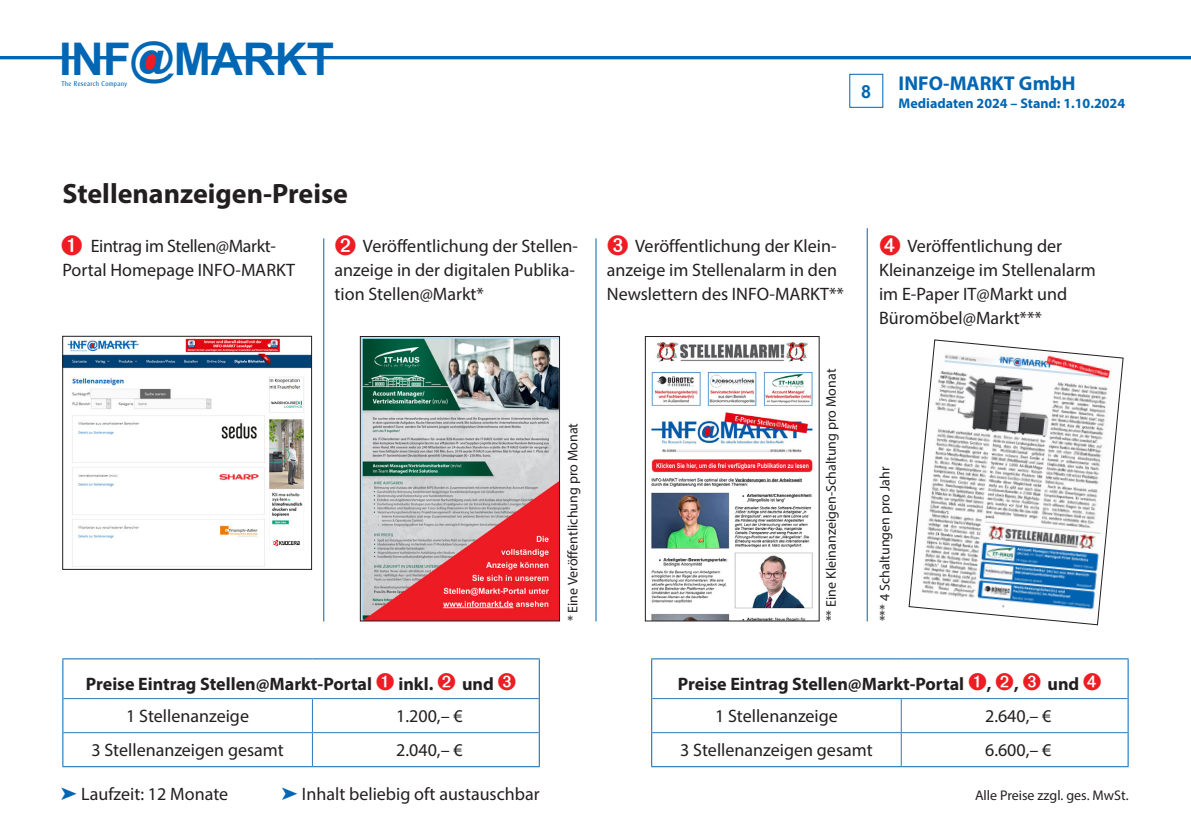
<style>
.page{position:relative;width:1191px;height:840px;background:#fff}
.page>*{position:absolute;margin:0;border:0;box-sizing:border-box;transform-origin:0 0}
.t1{font:700 45.2px "Arial";letter-spacing:-.005em;color:#0166b3}
.t2{font:700 28px "Myriad Pro";color:#231f20}
.t3{font:700 20px "Myriad Pro";color:#0166b3}
.t4{font:18px/24px "Myriad Pro";color:#231f20}
.t5{font:700 18px/32.4px "Myriad Pro";color:#231f20}
.t6{font:700 18px "Arial";color:#0166b3}
.t7{font:14px "Myriad Pro";color:#231f20}
.t8{font:700 14px "Myriad Pro";color:#0166b3}
.t9{font:6.8px "Cleargothic";letter-spacing:.06em;color:#0166b3;scale:.9 1}
.s1{font-size:45px}
.s2{color:#ee1d23}
.s3{font-weight:400}
.s4{color:#0166b3}
</style>
<div class="page">
<div style="left:849px;top:74px;width:34px;height:34px;border:1px solid #0166b3"></div>
<hr style="left:0;top:56px;width:77px;height:3px;background:#0166b3">
<hr style="left:205px;top:56px;width:15px;height:3px;background:#0166b3">
<hr style="left:96px;top:56px;width:16px;height:3px;background:#0166b3">
<hr style="left:232px;top:56px;width:18px;height:3px;background:#0166b3">
<hr style="left:264px;top:56px;width:18px;height:3px;background:#0166b3">
<hr style="left:293px;top:56px;width:898px;height:3px;background:#0166b3">
<svg style="left:141px;top:52px;width:18px;height:21px"></svg>
<img style="left:362px;top:338px;width:196px;height:281px">
<div style="left:360px;top:336px;width:200px;height:285px;border:1px solid #231f20"></div>
<img style="left:651px;top:342px;width:162px;height:277px">
<div style="left:645px;top:336px;width:174px;height:285px;border:1px solid #231f20"></div>
<hr style="left:323px;top:238px;width:1px;height:383px;background:#0166b3">
<hr style="left:866px;top:228px;width:1px;height:393px;background:#0166b3">
<hr style="left:595px;top:238px;width:1px;height:383px;background:#0166b3">
<svg style="left:908px;top:339px;width:216px;height:286px"></svg>
<svg style="left:652px;top:659px;width:475px;height:106px"></svg>
<hr style="left:652px;top:697px;width:249px;height:1px;background:#2b79be">
<hr style="left:901px;top:697px;width:226px;height:1px;background:#2b79be">
<hr style="left:900px;top:698px;width:1px;height:33px;background:#2b79be">
<hr style="left:652px;top:731px;width:249px;height:1px;background:#2b79be">
<hr style="left:901px;top:731px;width:226px;height:1px;background:#2b79be">
<hr style="left:900px;top:732px;width:1px;height:33px;background:#2b79be">
<hr style="left:651px;top:658px;width:250px;height:1px;background:#0166b3">
<hr style="left:651px;top:659px;width:1px;height:39px;background:#0166b3">
<hr style="left:901px;top:658px;width:227px;height:1px;background:#0166b3">
<hr style="left:1127px;top:659px;width:1px;height:39px;background:#0166b3">
<hr style="left:651px;top:698px;width:1px;height:34px;background:#0166b3">
<hr style="left:1127px;top:698px;width:1px;height:34px;background:#0166b3">
<hr style="left:651px;top:732px;width:1px;height:33px;background:#0166b3">
<hr style="left:1127px;top:732px;width:1px;height:33px;background:#0166b3">
<hr style="left:651px;top:765px;width:250px;height:1px;background:#0166b3">
<hr style="left:901px;top:765px;width:227px;height:1px;background:#0166b3">
<svg style="left:63px;top:659px;width:476px;height:106px"></svg>
<hr style="left:63px;top:697px;width:249px;height:1px;background:#2b79be">
<hr style="left:312px;top:697px;width:227px;height:1px;background:#2b79be">
<hr style="left:312px;top:698px;width:1px;height:33px;background:#2b79be">
<hr style="left:63px;top:731px;width:249px;height:1px;background:#2b79be">
<hr style="left:312px;top:731px;width:227px;height:1px;background:#2b79be">
<hr style="left:312px;top:732px;width:1px;height:33px;background:#2b79be">
<hr style="left:62px;top:658px;width:250px;height:1px;background:#0166b3">
<hr style="left:62px;top:659px;width:1px;height:39px;background:#0166b3">
<hr style="left:312px;top:658px;width:228px;height:1px;background:#0166b3">
<hr style="left:539px;top:659px;width:1px;height:39px;background:#0166b3">
<hr style="left:62px;top:698px;width:1px;height:34px;background:#0166b3">
<hr style="left:539px;top:698px;width:1px;height:34px;background:#0166b3">
<hr style="left:62px;top:732px;width:1px;height:33px;background:#0166b3">
<hr style="left:539px;top:732px;width:1px;height:33px;background:#0166b3">
<hr style="left:62px;top:765px;width:250px;height:1px;background:#0166b3">
<hr style="left:312px;top:765px;width:228px;height:1px;background:#0166b3">
<img style="left:64px;top:338px;width:246px;height:229px">
<div style="left:62px;top:336px;width:250px;height:233px;border:1px solid #231f20"></div>
<div style="left:291px;top:338px;width:17px;height:16px;background:#fff"></div>
<h1 class="t1" style="left:59px;top:27px;width:277px">INF<span class="s1">@</span>MARKT</h1>
<p class="t9" style="left:62px;top:79px;width:74px">The Research Company</p>
<p class="t6" style="left:861px;top:79px;width:12px">8</p>
<p class="t3" style="left:898px;top:70px;width:178px">INFO-MARKT GmbH</p>
<p class="t8" style="left:898px;top:94px;width:228px">Mediadaten 2024 – Stand: 1.10.2024</p>
<h2 class="t2" style="left:62px;top:175px;width:287px">Stellenanzeigen-Preise</h2>
<p class="t4" style="left:62px;top:233px;width:234px;text-align:center">Eintrag im Stellen@Markt-<br>Portal Homepage INFO-MARKT</p>
<p class="t4" style="left:334px;top:233px;width:245px;text-indent:28px">Veröffentlichung der Stellen&shy;anzeige in der digitalen Publika&shy;tion Stellen@Markt*</p>
<p class="t4" style="left:607px;top:233px;width:239px;text-indent:28px">Veröffentlichung der Klein&shy;anzeige im Stellenalarm in den<br>Newslettern des INFO-MARKT**</p>
<p class="t7" style="left:564px;top:621px;width:200px;rotate:-90deg">* Eine Veröffentlichung pro Monat</p>
<p class="t7" style="left:822px;top:621px;width:254px;rotate:-90deg">** Eine Kleinanzeigen-Schaltung pro Monat</p>
<p class="t4" style="left:879px;top:233px;width:218px;text-indent:28px">Veröffentlichung der<br>Kleinanzeige im Stellenalarm im E-Paper IT@Markt und<br>Büromöbel@Markt***</p>
<p class="t7" style="left:876px;top:621px;width:156px;rotate:-90deg">*** 4 Schaltungen pro Jahr</p>
<p class="t5" style="left:126px;top:666px;width:391px;text-indent:-40px">Preise Eintrag Stellen@Markt-Portal <span class="s2">➊</span> inkl. <span class="s2">➋</span> und <span class="s2">➌<br></span><span class="s3">1 Stellenanzeige</span></p>
<p class="t4" style="left:396px;top:703px;width:68px">1.200,– €</p>
<p class="t5" style="left:715px;top:666px;width:388px;text-indent:-37px">Preise Eintrag Stellen@Markt-Portal <span class="s2">➊</span>, <span class="s2">➋</span>, <span class="s2">➌</span> und <span class="s2">➍<br></span><span class="s3">1 Stellenanzeige</span></p>
<p class="t4" style="left:985px;top:703px;width:68px">2.640,– €</p>
<p class="t4" style="left:91px;top:737px;width:194px">3 Stellenanzeigen gesamt</p>
<p class="t4" style="left:396px;top:737px;width:68px">2.040,– €</p>
<p class="t4" style="left:680px;top:737px;width:194px">3 Stellenanzeigen gesamt</p>
<p class="t4" style="left:985px;top:737px;width:68px">6.600,– €</p>
<p class="t4" style="left:61px;top:781px;width:169px"><span class="s4">➤</span> Laufzeit: 12 Monate</p>
<p class="t4" style="left:282px;top:781px;width:259px"><span class="s4">➤</span> Inhalt beliebig oft austauschbar</p>
<p class="t7" style="left:975px;top:786px;width:155px">Alle Preise zzgl. ges. MwSt.</p>
</div>
